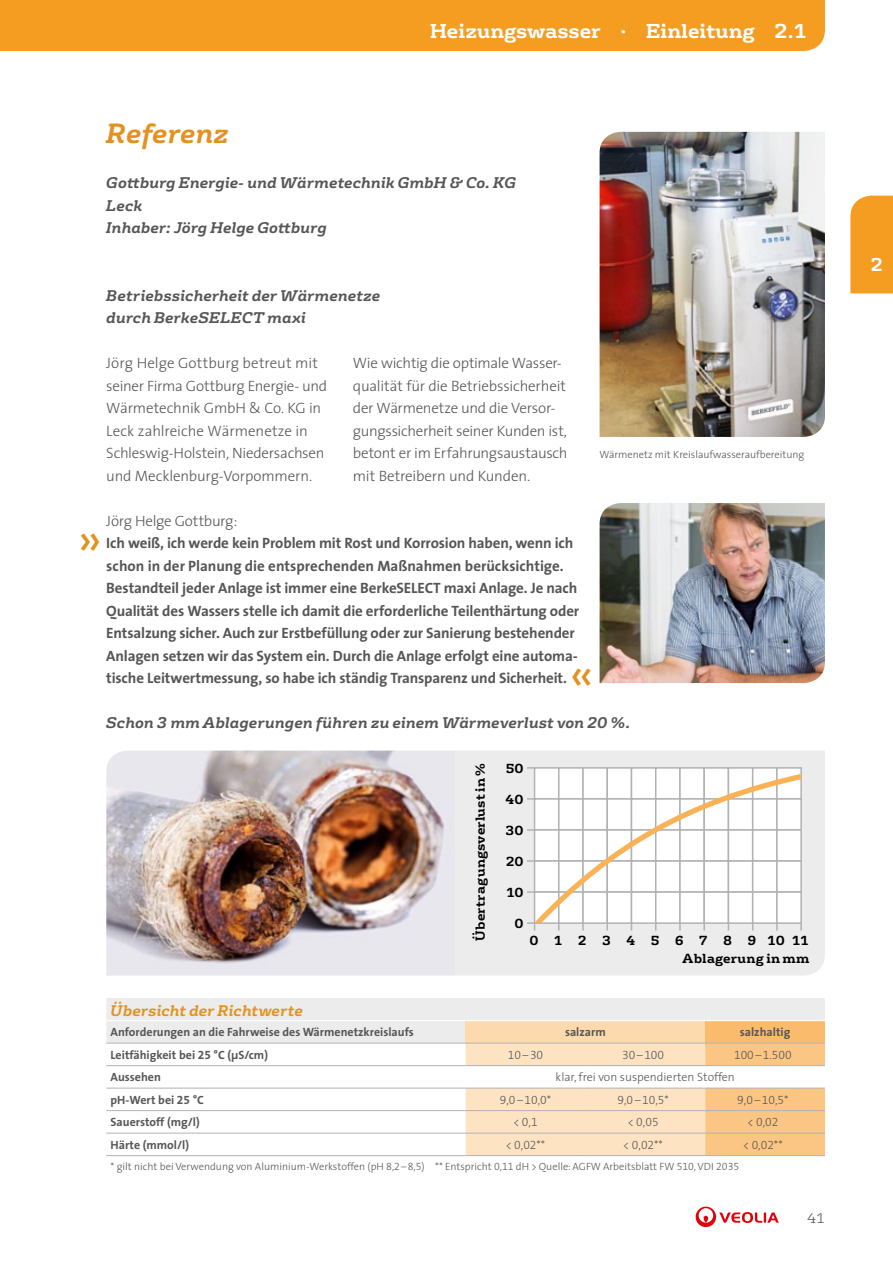
<style>
.page{position:relative;width:893px;height:1263px;background:#fff}
.page>*{position:absolute;margin:0;border:0;box-sizing:border-box;transform-origin:0 0}
.t1{font:48px "The Sans";color:#e3921f}
.t2{font:italic 700 27px "FS Rufus";color:#e3921f}
.t3{font:700 19.5px "FS Rufus";color:#fff}
.t4{font:700 18px "FS Rufus";color:#fff}
.t5{font:700 15px/22.5px "The Sans";letter-spacing:-.01em;color:#565655}
.t6{font:300 15px/22.5px "The Sans";letter-spacing:-.015em;color:#565655}
.t7{font:italic 700 15px/22.5px "FS Rufus";letter-spacing:-.005em;color:#565655}
.t8{font:italic 700 15px "FS Rufus";letter-spacing:.005em;color:#e3921f}
.t9{font:300 13.5px "FS Rufus";color:#565655}
.t10{font:700 12.75px "FS Rufus";letter-spacing:.02em;color:#000}
.t11{font:700 12.75px "FS Rufus";letter-spacing:1.2em;color:#000}
.t12{font:700 12px "The Sans";color:#565655}
.t13{font:12px "The Sans Light Expert";color:#565655}
.t14{font:300 12px "The Sans";color:#565655}
.t15{font:300 10.5px "The Sans";color:#565655}
.s1{font-family:"The Sans Bold Expert";font-weight:400}
.s2{font-family:"The Sans";font-weight:300}
.s3{font-family:"The Sans Light Expert";font-weight:400}
</style>
<div class="page">
<svg style="left:696px;top:1206px;width:83px;height:21px"></svg>
<div style="left:0;top:0;width:825px;height:51px;background:#f59d21"></div>
<svg style="left:107px;top:1156px;width:717px;height:1px"></svg>
<svg style="left:106px;top:998px;width:719px;height:157px"></svg>
<hr style="left:106px;top:1065px;width:360px;height:1px;background:#b1b2b3">
<hr style="left:106px;top:1088px;width:360px;height:1px;background:#b1b2b3">
<hr style="left:106px;top:1110px;width:360px;height:1px;background:#b1b2b3">
<hr style="left:466px;top:1110px;width:119px;height:1px;background:#b1b2b3">
<hr style="left:585px;top:1110px;width:120px;height:1px;background:#b1b2b3">
<hr style="left:705px;top:1110px;width:120px;height:1px;background:#b1b2b3">
<hr style="left:466px;top:1133px;width:119px;height:1px;background:#b1b2b3">
<hr style="left:585px;top:1133px;width:120px;height:1px;background:#b1b2b3">
<hr style="left:705px;top:1133px;width:120px;height:1px;background:#b1b2b3">
<hr style="left:106px;top:1133px;width:360px;height:1px;background:#b1b2b3">
<hr style="left:106px;top:1043px;width:360px;height:1px;background:#b1b2b3">
<hr style="left:705px;top:1043px;width:120px;height:1px;background:#b1b2b3">
<hr style="left:466px;top:1043px;width:119px;height:1px;background:#b1b2b3">
<hr style="left:585px;top:1043px;width:120px;height:1px;background:#b1b2b3">
<hr style="left:466px;top:1065px;width:119px;height:1px;background:#b1b2b3">
<hr style="left:585px;top:1065px;width:120px;height:1px;background:#b1b2b3">
<hr style="left:705px;top:1065px;width:120px;height:1px;background:#b1b2b3">
<hr style="left:466px;top:1088px;width:119px;height:1px;background:#b1b2b3">
<hr style="left:585px;top:1088px;width:120px;height:1px;background:#b1b2b3">
<hr style="left:705px;top:1088px;width:120px;height:1px;background:#b1b2b3">
<hr style="left:106px;top:1155px;width:360px;height:1px;background:#b1b2b3">
<hr style="left:466px;top:1155px;width:119px;height:1px;background:#b1b2b3">
<hr style="left:585px;top:1155px;width:120px;height:1px;background:#b1b2b3">
<hr style="left:705px;top:1155px;width:120px;height:1px;background:#b1b2b3">
<hr style="left:705px;top:1020px;width:120px;height:1px;background:#fff">
<hr style="left:106px;top:1020px;width:360px;height:1px;background:#fff">
<hr style="left:466px;top:1020px;width:119px;height:1px;background:#fff">
<hr style="left:585px;top:1020px;width:120px;height:1px;background:#fff">
<img style="left:106px;top:750px;width:349px;height:225px">
<div style="left:455px;top:751px;width:370px;height:224px;background:#ececec"></div>
<img style="left:600px;top:132px;width:225px;height:305px">
<img style="left:600px;top:503px;width:225px;height:180px">
<svg style="left:527px;top:767px;width:275px;height:163px"></svg>
<div style="left:850px;top:196px;width:43px;height:97px;background:#f59d21"></div>
<h3 class="t3" style="left:430px;top:14px;width:379px">Heizungswasser · Einleitung 2.1</h3>
<h2 class="t2" style="left:106px;top:110px;width:124px">Referenz</h2>
<p class="t7" style="left:106px;top:170px;width:410px">Gottburg Energie- und Wärmetechnik GmbH &amp; Co. KG<br>Leck<br>Inhaber: Jörg Helge Gottburg</p>
<p class="t7" style="left:106px;top:283px;width:275px">Betriebssicherheit der Wärmenetze durch BerkeSELECT</p>
<p class="t7" style="left:267px;top:305px;width:40px">maxi</p>
<p class="t6" style="left:106px;top:351px;width:222px">Jörg Helge Gottburg betreut mit seiner Firma Gottburg Energie- und<br>Wärmetechnik GmbH &amp; Co. KG in<br>Leck zahlreiche Wärmenetze in<br>Schleswig-Holstein, Niedersachsen und Mecklenburg-Vorpommern.</p>
<p class="t6" style="left:353px;top:351px;width:216px">Wie wichtig die optimale Wasser&shy;qualität für die Betriebssicherheit der Wärmenetze und die Versor&shy;gungssicherheit seiner Kunden ist, betont er im Erfahrungsaustausch mit Betreibern und Kunden.</p>
<p class="t15" style="left:600px;top:446px;width:206px">Wärmenetz mit Kreislaufwasseraufbereitung</p>
<p class="t6" style="left:106px;top:509px;width:133px">Jörg Helge Gottburg:</p>
<p class="t5" style="left:106px;top:531px;width:474px">Ich weiß, ich werde kein Problem mit Rost und Korrosion haben, wenn ich schon in der Planung die entsprechenden Maßnahmen berücksichtige.<br>Bestandteil jeder Anlage ist immer eine BerkeSELECT maxi Anlage. Je nach Qualität des Wassers stelle ich damit die erforderliche Teilenthärtung oder Entsalzung sicher. Auch zur Erstbefüllung oder zur Sanierung bestehender Anlagen setzen wir das System ein. Durch die Anlage erfolgt eine automa&shy;tische Leitwertmessung, so habe ich ständig Transparenz und Sicherheit.</p>
<h1 class="t1" style="left:78px;top:498px;width:26px">»</h1>
<h1 class="t1" style="left:570px;top:633px;width:26px">«</h1>
<p class="t7" style="left:106px;top:710px;width:526px">Schon 3 mm Ablagerungen führen zu einem Wärmeverlust von 20 %.</p>
<p class="t10" style="left:469px;top:941px;width:180px;rotate:-90deg">Übertragungsverlust in %</p>
<p class="t10" style="left:506px;top:757px;width:19px">50</p>
<p class="t10" style="left:506px;top:788px;width:20px">40</p>
<p class="t10" style="left:506px;top:819px;width:20px">30</p>
<p class="t10" style="left:506px;top:850px;width:19px">20</p>
<p class="t10" style="left:506px;top:881px;width:19px">10</p>
<p class="t10" style="left:514px;top:912px;width:11px">0</p>
<p class="t11" style="left:529px;top:929px;width:281px">01234567891011</p>
<p class="t10" style="left:682px;top:947px;width:129px">Ablagerung in mm</p>
<p class="t8" style="left:111px;top:998px;width:194px">Übersicht der Richtwerte</p>
<p class="t12" style="left:111px;top:1022px;width:305px">Anforderungen an die Fahrweise des Wärmenetzkreislaufs</p>
<p class="t12" style="left:565px;top:1022px;width:42px">salzarm</p>
<p class="t12" style="left:740px;top:1022px;width:52px">salzhaltig</p>
<p class="t12" style="left:111px;top:1044px;width:159px">Leitfähigkeit bei <span class="s1">25</span> °C (µS/cm)</p>
<p class="t13" style="left:508px;top:1045px;width:37px">10<span class="s2">–</span>30</p>
<p class="t13" style="left:622px;top:1045px;width:43px">30<span class="s2">–</span>100</p>
<p class="t13" style="left:734px;top:1045px;width:59px">100<span class="s2">–</span>1.500</p>
<p class="t12" style="left:111px;top:1067px;width:52px">Aussehen</p>
<p class="t14" style="left:556px;top:1067px;width:181px">klar, frei von suspendierten Stoffen</p>
<p class="t12" style="left:111px;top:1089px;width:95px">pH-Wert bei <span class="s1">25</span> °C</p>
<p class="t13" style="left:500px;top:1090px;width:53px">9<span class="s2">,</span>0<span class="s2">–</span>10<span class="s2">,</span>0<span class="s2">*</span></p>
<p class="t13" style="left:617px;top:1090px;width:53px">9<span class="s2">,</span>0<span class="s2">–</span>10<span class="s2">,</span>5<span class="s2">*</span></p>
<p class="t13" style="left:737px;top:1090px;width:53px">9<span class="s2">,</span>0<span class="s2">–</span>10<span class="s2">,</span>5<span class="s2">*</span></p>
<p class="t12" style="left:111px;top:1112px;width:91px">Sauerstoff (mg/l)</p>
<p class="t14" style="left:513px;top:1112px;width:26px">&lt; <span class="s3">0</span>,<span class="s3">1</span></p>
<p class="t13" style="left:628px;top:1112px;width:32px"><span class="s2">&lt;</span> 0<span class="s2">,</span>05</p>
<p class="t13" style="left:747px;top:1112px;width:32px"><span class="s2">&lt;</span> 0<span class="s2">,</span>02</p>
<p class="t12" style="left:111px;top:1134px;width:80px">Härte (mmol/l)</p>
<p class="t14" style="left:506px;top:1135px;width:41px">&lt; <span class="s3">0</span>,<span class="s3">02</span>**</p>
<p class="t14" style="left:623px;top:1135px;width:41px">&lt; <span class="s3">0</span>,<span class="s3">02</span>**</p>
<p class="t14" style="left:743px;top:1135px;width:41px">&lt; <span class="s3">0</span>,<span class="s3">02</span>**</p>
<p class="t15" style="left:111px;top:1158px;width:630px">* gilt nicht bei Verwendung von Aluminium-Werkstoffen (pH <span class="s3">8</span>,<span class="s3">2</span>–<span class="s3">8</span>,<span class="s3">5</span>) ** Entspricht <span class="s3">0</span>,<span class="s3">11</span> dH &gt; Quelle: AGFW Arbeitsblatt FW <span class="s3">510</span>, VDI <span class="s3">2035</span></p>
<p class="t9" style="left:807px;top:1207px;width:19px">41</p>
<p class="t4" style="left:871px;top:249px;width:14px">2</p>
</div>
